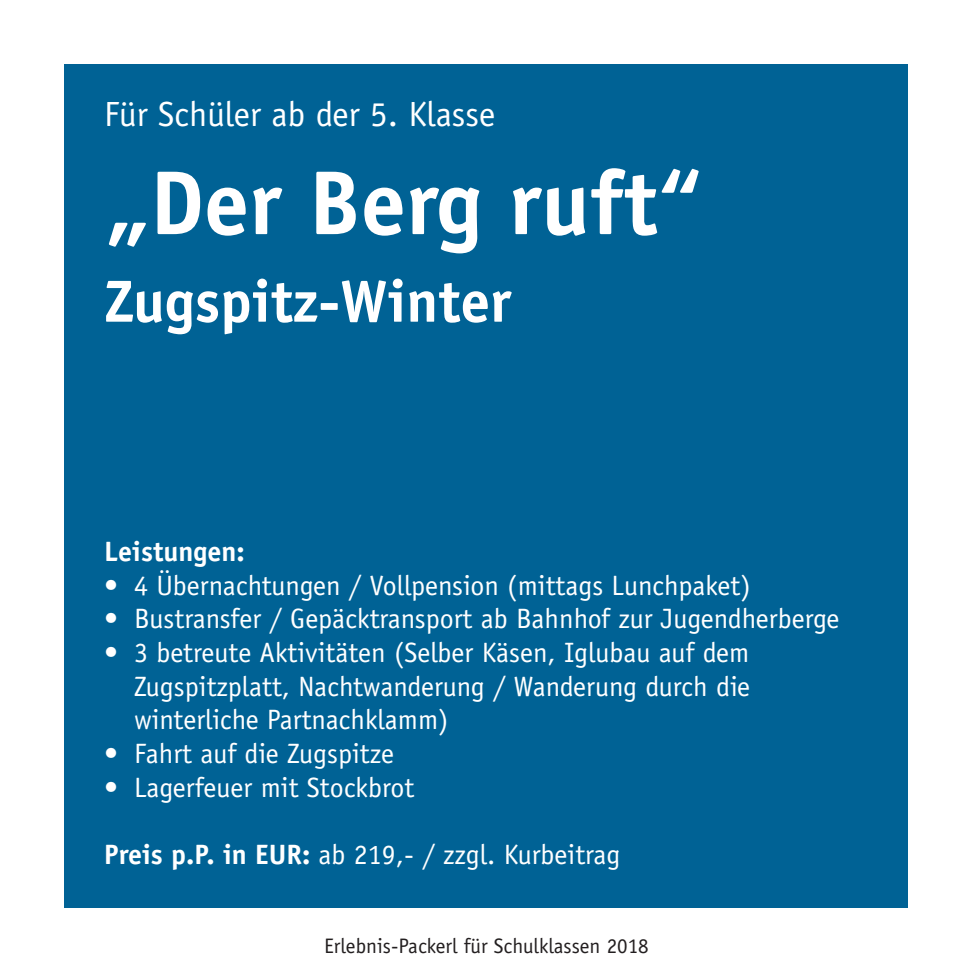
<style>
.page{position:relative;width:973px;height:973px;background:#fff}
.page>*{position:absolute;margin:0;border:0;box-sizing:border-box;transform-origin:0 0}
.t1{font:700 91px "Officina Sans";color:#fff}
.t2{font:700 59.5px "Officina Sans";color:#fff}
.t3{font:35px "Officina Sans";color:#fff}
.t4{font:28px/33.6px "Officina Sans";color:#fff;text-align:justify}
.t5{font:700 28px "Officina Sans";color:#fff}
.t6{font:21px "Officina Sans";color:#231f20}
.s1{font-weight:700}
</style>
<div class="page">
<div style="left:64px;top:64px;width:844px;height:844px;background:#006295"></div>
<p class="t3" style="left:104px;top:93px;width:392px">Für Schüler ab der 5. Klasse</p>
<h1 class="t1" style="left:104px;top:146px;width:600px">„Der Berg ruft“</h1>
<h2 class="t2" style="left:104px;top:264px;width:408px">Zugspitz-Winter</h2>
<p class="t5" style="left:104px;top:534px;width:142px">Leistungen:</p>
<p class="t4" style="left:104px;top:568px;width:647px">• 4 Übernachtungen / Vollpension (mittags Lunchpaket)</p>
<p class="t4" style="left:104px;top:602px;width:736px">• Bustransfer / Gepäcktransport ab Bahnhof zur Jugendherberge</p>
<p class="t4" style="left:134px;top:635px;width:617px;text-indent:-30px">• 3 betreute Aktivitäten (Selber Käsen, Iglubau auf dem Zugspitzplatt, Nachtwanderung / Wanderung durch die winterliche Partnachklamm)</p>
<p class="t4" style="left:104px;top:736px;width:291px">• Fahrt auf die Zugspitze</p>
<p class="t4" style="left:104px;top:770px;width:311px">• Lagerfeuer mit Stockbrot</p>
<p class="t4" style="left:104px;top:837px;width:517px"><span class="s1">Preis p.P. in EUR:</span> ab 219,- / zzgl. Kurbeitrag</p>
<p class="t6" style="left:324px;top:933px;width:326px">Erlebnis-Packerl für Schulklassen 2018</p>
</div>
